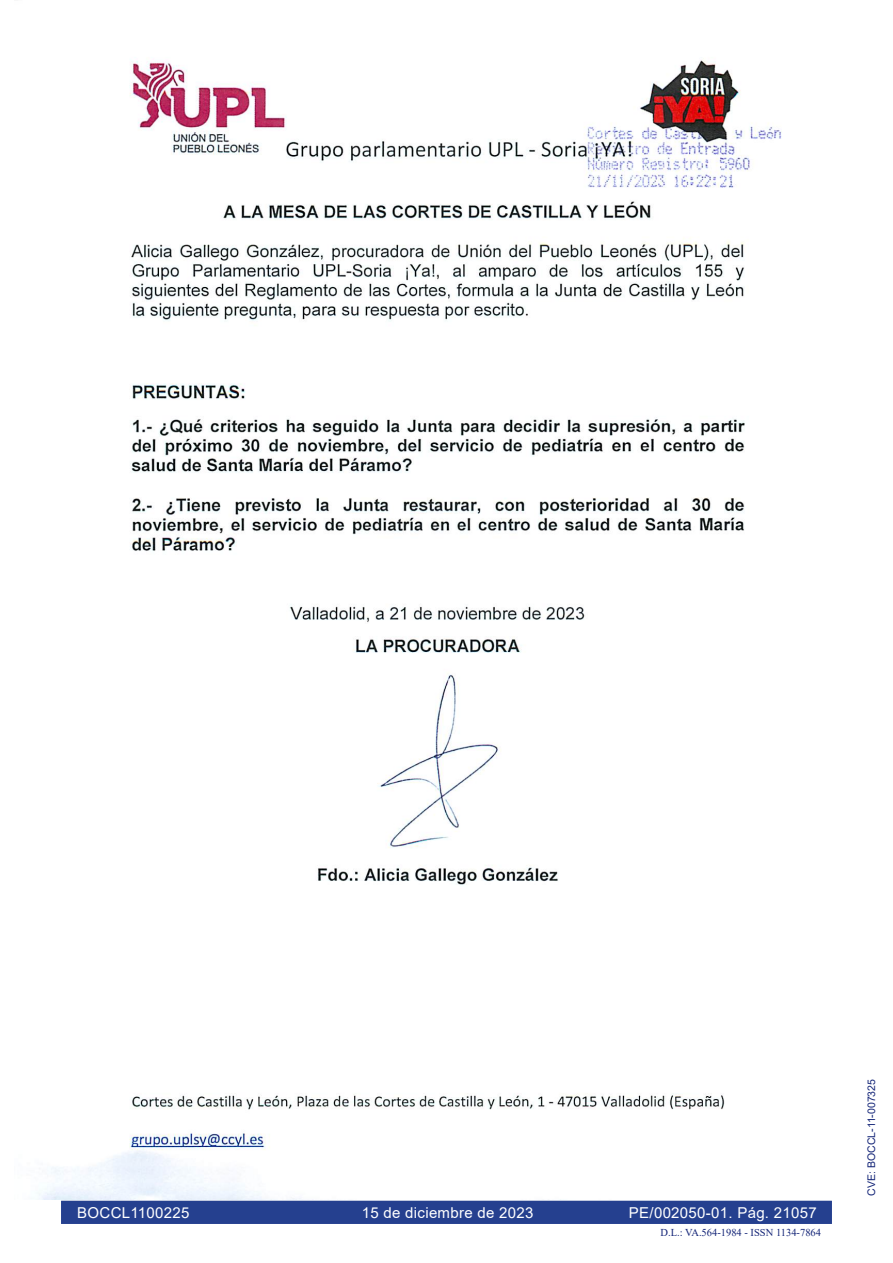
<style>
.page{position:relative;width:893px;height:1263px;background:#fff}
.page>*{position:absolute;margin:0;border:0;box-sizing:border-box;transform-origin:0 0}
.E_CVE{font:15px "Arial";letter-spacing:.02em;color:#fff}
.t1{font:10.5px "Times New Roman";color:#132477}
.t2{font:10.5px "Arial";color:#132477}
</style>
<div class="page">
<div style="left:60px;top:1200px;width:773px;height:25px;background:#25408f"></div>
<div style="left:60px;top:1199px;width:773px;height:26px;border:2px solid #fff"></div>
<img style="left:38px;top:60px;width:795px;height:1140px">
<p class="E_CVE" style="left:77px;top:1202px;width:114px">BOCCL1100225</p>
<p class="E_CVE" style="left:362px;top:1202px;width:173px">15 de diciembre de 2023</p>
<p class="E_CVE" style="left:629px;top:1202px;width:189px">PE/002050-01. Pág. 21057</p>
<p class="t1" style="left:661px;top:1225px;width:162px">D.L.: VA.564-1984 - ISSN 1134-7864</p>
<p class="t2" style="left:864px;top:1195px;width:118px;rotate:-90deg">CVE: BOCCL-11-007325</p>
</div>
